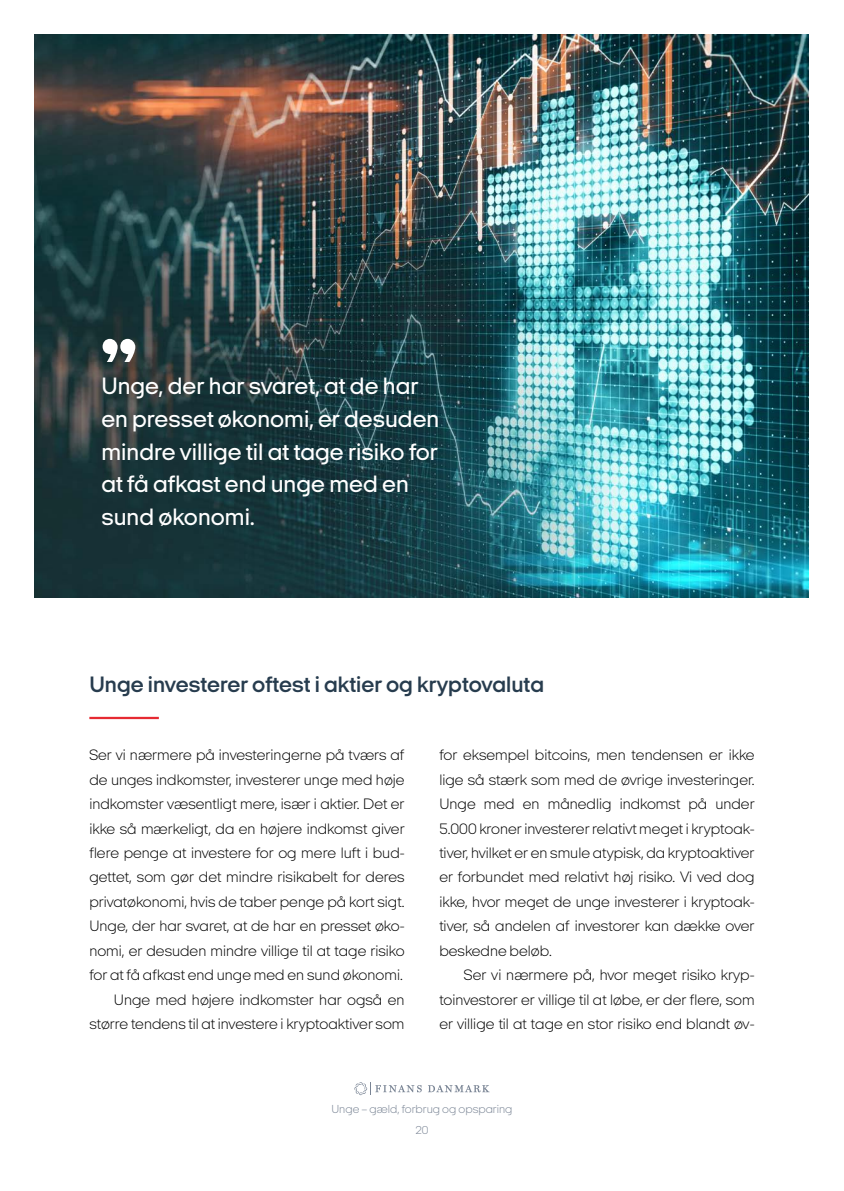
<style>
.page{position:relative;width:844px;height:1191px;background:#fff}
.page>*{position:absolute;margin:0;border:0;box-sizing:border-box;transform-origin:0 0}
.t1{font:500 24.15px/32.9px "Italian Plate No 2 Expanded";color:#fff}
.t2{font:600 22.75px "Italian Plate No 2 Expanded";color:#273c4e}
.t3{font:200 15.4px/24.3px "Italian Plate No 2 Expanded";color:#000;text-align:justify}
.t4{font:200 11.9px "Italian Plate No 2 Expanded";color:#7a8595}
.t5{font:200 11.72px "Italian Plate No 2 Expanded";color:#7a8595}
</style>
<div class="page">
<hr style="left:89px;top:717px;width:70px;height:2px;background:#e62a32">
<img style="left:35px;top:35px;width:773px;height:562px">
<svg style="left:103px;top:339px;width:32px;height:23px"></svg>
<svg style="left:354px;top:1082px;width:67px;height:13px"></svg>
<svg style="left:428px;top:1085px;width:61px;height:7px"></svg>
<h1 class="t1" style="left:101px;top:369px;width:339px">Unge, der har svaret, at de har en presset økonomi, er desuden mindre villige til at tage risiko for at få afkast end unge med en sund økonomi.</h1>
<h2 class="t2" style="left:89px;top:672px;width:456px">Unge investerer oftest i aktier og kryptovaluta</h2>
<p class="t3" style="left:89px;top:743px;width:317px;text-align:right">Ser vi nærmere på investeringerne på tværs af de unges indkomster, investerer unge med høje indkomster væsentligt mere, især i aktier. Det er ikke så mærkeligt, da en højere indkomst giver flere penge at investere for og mere luft i bud&shy;gettet, som gør det mindre risikabelt for deres privatøkonomi, hvis de taber penge på kort sigt.<br>Unge, der har svaret, at de har en presset øko&shy;nomi, er desuden mindre villige til at tage risiko for at få afkast end unge med en sund økonomi.<br>Unge med højere indkomster har også en større tendens til at investere i kryptoaktiver som</p>
<p class="t3" style="left:439px;top:743px;width:317px">for eksempel bitcoins, men tendensen er ikke lige så stærk som med de øvrige investeringer.<br>Unge med en månedlig indkomst på under 5.000 kroner investerer relativt meget i kryptoak&shy;tiver, hvilket er en smule atypisk, da kryptoaktiver er forbundet med relativt høj risiko. Vi ved dog ikke, hvor meget de unge investerer i kryptoak&shy;tiver, så andelen af investorer kan dække over beskedne beløb.</p>
<p class="t3" style="left:439px;top:962px;width:317px;text-indent:25px">Ser vi nærmere på, hvor meget risiko kryp&shy;toinvestorer er villige til at løbe, er der flere, som er villige til at tage en stor risiko end blandt øv-</p>
<p class="t4" style="left:331px;top:1102px;width:183px">Unge – gæld, forbrug og opsparing</p>
<p class="t5" style="left:415px;top:1123px;width:15px">20</p>
</div>
